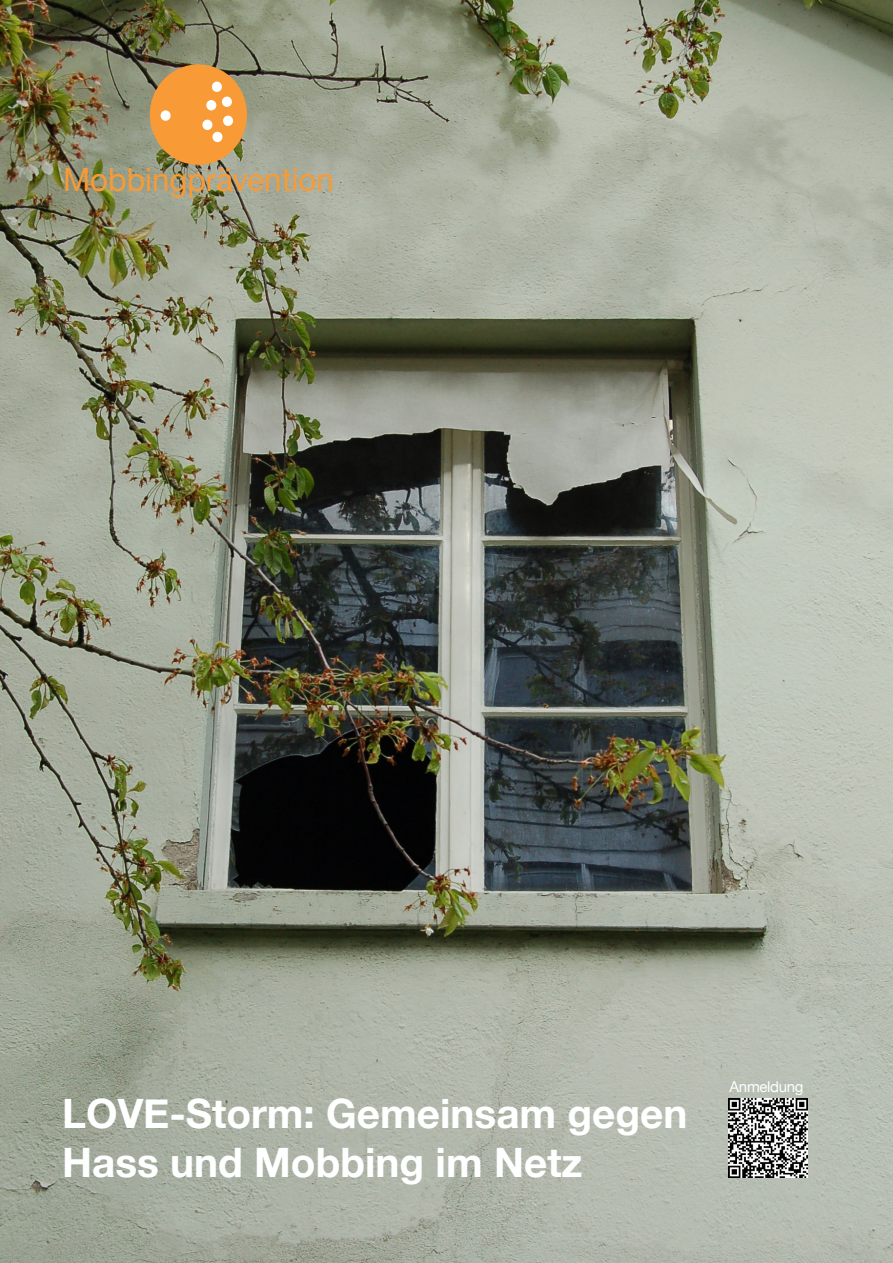
<style>
.page{position:relative;width:893px;height:1263px;background:#fff}
.page>*{position:absolute;margin:0;border:0;box-sizing:border-box;transform-origin:0 0}
.t1{font:700 40.5px "Helvetica Neue";color:#feffff}
.t2{font:32.25px "Helvetica Neue CE";color:#f89b36}
.t3{font:15px "Helvetica Neue";letter-spacing:-.02em;color:#feffff}
</style>
<div class="page">
<img style="left:0;top:0;width:893px;height:1263px">
<div style="left:150px;top:64px;width:97px;height:101px;background:#f89b36;border-radius:50%"></div>
<div style="left:212px;top:82px;width:10px;height:10px;background:#fff;border-radius:50%"></div>
<div style="left:212px;top:132px;width:10px;height:10px;background:#fff;border-radius:50%"></div>
<div style="left:222px;top:97px;width:10px;height:10px;background:#fff;border-radius:50%"></div>
<div style="left:206px;top:100px;width:10px;height:10px;background:#fff;border-radius:50%"></div>
<div style="left:223px;top:116px;width:10px;height:10px;background:#fff;border-radius:50%"></div>
<div style="left:161px;top:110px;width:10px;height:11px;background:#fff;border-radius:50%"></div>
<div style="left:202px;top:120px;width:10px;height:10px;background:#fff;border-radius:50%"></div>
<img style="left:728px;top:1098px;width:80px;height:80px">
<p class="t2" style="left:63px;top:161px;width:272px">Mobbingprävention</p>
<p class="t1" style="left:62px;top:1082px;width:627px">LOVE-Storm: Gemeinsam gegen</p>
<p class="t1" style="left:62px;top:1130px;width:522px">Hass und Mobbing im Netz</p>
<p class="t3" style="left:729px;top:1076px;width:76px">Anmeldung</p>
</div>
